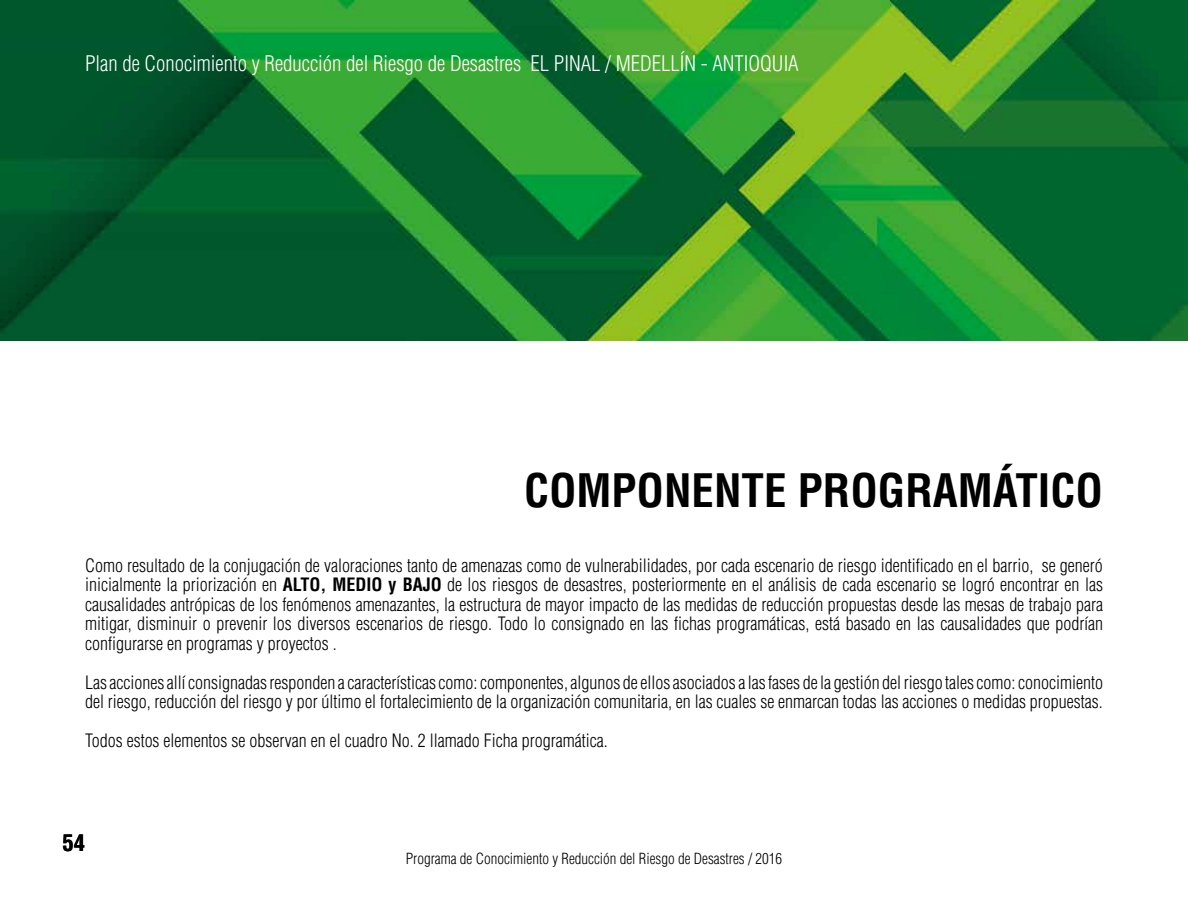
<style>
.page{position:relative;width:1188px;height:918px;background:#fff}
.page>*{position:absolute;margin:0;border:0;box-sizing:border-box;transform-origin:0 0}
.t1{font:700 condensed 45px "Helvetica";color:#000}
.t2{font:700 condensed 22.5px "Helvetica";color:#000}
.t3{font:300 condensed 21px "Helvetica";color:#fff}
.t4{font:300 condensed 18px/19.5px "Helvetica";color:#000;text-align:justify}
.t5{font:300 condensed 15px "Helvetica";color:#000}
.s1{font-weight:700}
</style>
<div class="page">
<img style="left:0;top:0;width:1188px;height:340px">
<p class="t3" style="left:85px;top:50px;width:715px">Plan de Conocimiento y Reducción del Riesgo de Desastres EL PINAL / MEDELLÍN - ANTIOQUIA</p>
<h1 class="t1" style="left:524px;top:463px;width:580px">COMPONENTE PROGRAMÁTICO</h1>
<p class="t4" style="left:85px;top:555px;width:1020px">Como resultado de la conjugación de valoraciones tanto de amenazas como de vulnerabilidades, por cada escenario de riesgo identificado en el barrio, se generó inicialmente la priorización en <span class="s1">ALTO, MEDIO y BAJO</span> de los riesgos de desastres, posteriormente en el análisis de cada escenario se logró encontrar en las causalidades antrópicas de los fenómenos amenazantes, la estructura de mayor impacto de las medidas de reducción propuestas desde las mesas de trabajo para mitigar, disminuir o prevenir los diversos escenarios de riesgo. Todo lo consignado en las fichas programáticas, está basado en las causalidades que podrían configurarse en programas y proyectos .</p>
<p class="t4" style="left:85px;top:672px;width:1020px">Las acciones allí consignadas responden a características como: componentes, algunos de ellos asociados a las fases de la gestión del riesgo tales como: conocimiento del riesgo, reducción del riesgo y por último el fortalecimiento de la organización comunitaria, en las cuales se enmarcan todas las acciones o medidas propuestas.</p>
<p class="t4" style="left:85px;top:731px;width:524px">Todos estos elementos se observan en el cuadro No. 2 llamado Ficha programática.</p>
<p class="t2" style="left:63px;top:829px;width:24px">54</p>
<p class="t5" style="left:406px;top:849px;width:378px">Programa de Conocimiento y Reducción del Riesgo de Desastres / 2016</p>
</div>
